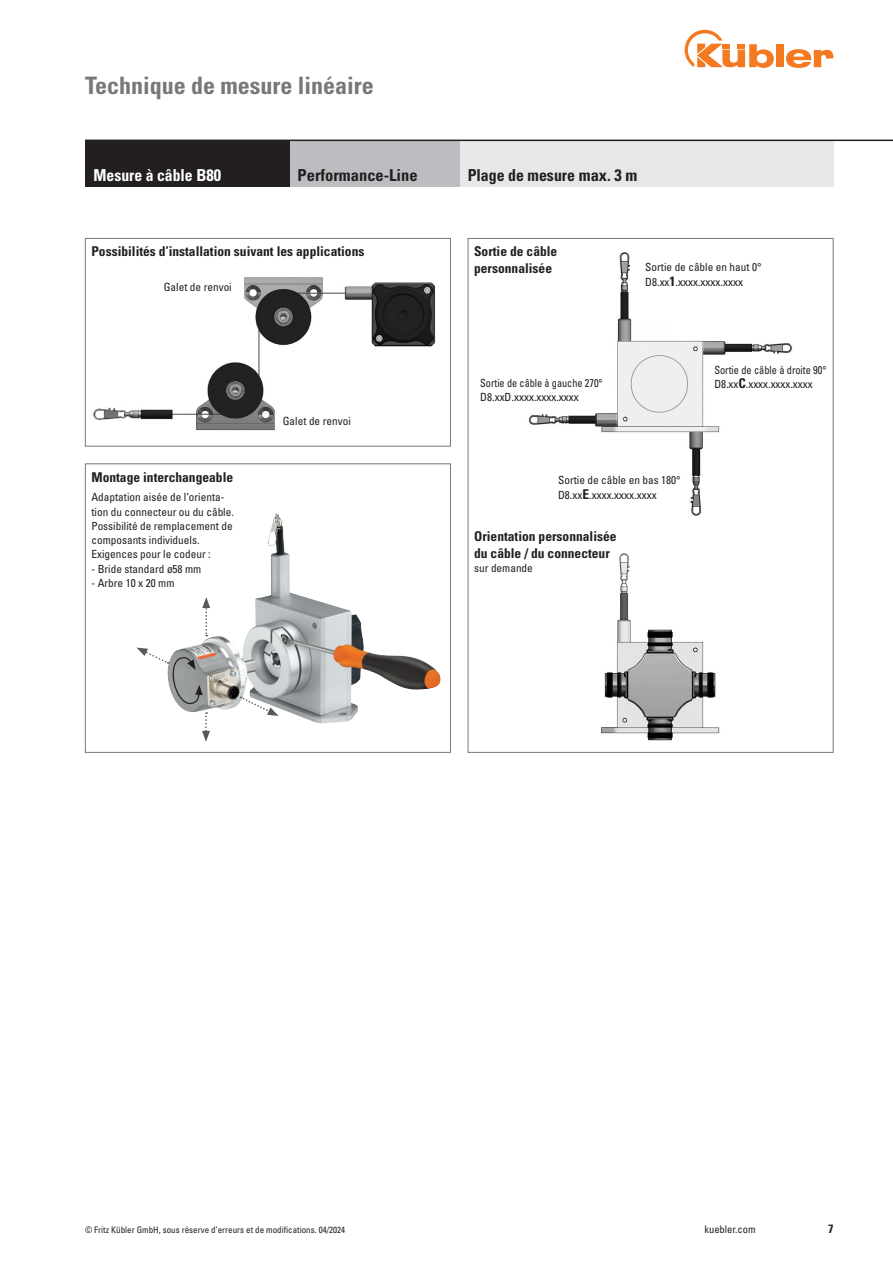
<style>
.page{position:relative;width:893px;height:1263px;background:#fff}
.page>*{position:absolute;margin:0;border:0;box-sizing:border-box;transform-origin:0 0}
.t1{font:700 condensed 24px "Univers LT Std";color:#76787b}
.t2{font:700 condensed 16.5px "Univers LT Std";color:#231f20;scale:.96 1}
.t3{font:700 condensed 16.5px "Univers LT Std";color:#231f20}
.t4{font:700 condensed 16.5px "Univers LT Std";color:#fff;scale:.95 1}
.t5{font:700 condensed 13.5px/16.5px "Univers LT Std";color:#231f20}
.t6{font:700 condensed 12px "Univers LT Std";color:#231f20}
.t7{font:condensed 11.25px/14.2px "Univers LT Std";color:#231f20}
.t8{font:condensed 11.25px/14.2px "Univers LT Std";color:#231f20;scale:.91 1}
.t9{font:condensed 11.25px/14.2px "Univers LT Std";color:#231f20;scale:.92 1}
.t10{font:condensed 10.5px "Univers LT Std";color:#231f20}
.t11{font:condensed 9px "Univers LT Std";color:#231f20}
.s1{font-weight:700;font-size:13.5px}
</style>
<div class="page">
<div style="left:776px;top:44px;width:8px;height:23px;background:#f47921"></div>
<svg style="left:786px;top:49px;width:47px;height:19px"></svg>
<svg style="left:685px;top:30px;width:89px;height:38px"></svg>
<img style="left:528px;top:252px;width:264px;height:264px">
<img style="left:601px;top:553px;width:119px;height:188px">
<div style="left:85px;top:463px;width:366px;height:290px;border:1px solid #76787b"></div>
<img style="left:178px;top:514px;width:263px;height:209px">
<svg style="left:202px;top:597px;width:8px;height:39px"></svg>
<svg style="left:202px;top:712px;width:8px;height:30px"></svg>
<svg style="left:241px;top:697px;width:38px;height:19px"></svg>
<svg style="left:136px;top:647px;width:67px;height:58px"></svg>
<img style="left:93px;top:277px;width:343px;height:154px">
<div style="left:85px;top:238px;width:366px;height:208px;border:1px solid #76787b"></div>
<div style="left:459px;top:140px;width:374px;height:47px;background:#e6e7e9"></div>
<div style="left:289px;top:140px;width:170px;height:47px;background:#bcbdc0"></div>
<div style="left:85px;top:140px;width:204px;height:47px;background:#231f20"></div>
<hr style="left:85px;top:140px;width:808px;height:1px;background:#231f20">
<h1 class="t1" style="left:85px;top:71px;width:290px">Technique de mesure linéaire</h1>
<h2 class="t4" style="left:94px;top:165px;width:136px">Mesure à câble B80</h2>
<h2 class="t3" style="left:298px;top:165px;width:122px">Performance-Line</h2>
<h2 class="t2" style="left:468px;top:165px;width:178px">Plage de mesure max. 3 m</h2>
<p class="t5" style="left:91px;top:243px;width:274px">Possibilités d’installation suivant les applications</p>
<p class="t7" style="left:164px;top:280px;width:70px">Galet de renvoi</p>
<p class="t5" style="left:474px;top:243px;width:85px">Sortie de câble personnalisée</p>
<p class="t7" style="left:645px;top:259px;width:118px;line-height:15.8px">Sortie de câble en haut 0°<br>D8.xx<span class="s1">1</span>.xxxx.xxxx.xxxx</p>
<p class="t7" style="left:283px;top:414px;width:70px">Galet de renvoi</p>
<p class="t8" style="left:480px;top:376px;width:136px">Sortie de câble à gauche 270°<br>D8.xxD.xxxx.xxxx.xxxx</p>
<p class="t9" style="left:714px;top:362px;width:123px">Sortie de câble à droite 90°<br>D8.xx<span class="s1">C</span>.xxxx.xxxx.xxxx</p>
<p class="t5" style="left:91px;top:469px;width:143px">Montage interchangeable</p>
<p class="t7" style="left:91px;top:490px;width:144px">Adaptation aisée de l‘orienta&shy;tion du connecteur ou du câble.<br>Possibilité de remplacement de composants individuels.<br>Exigences pour le codeur :</p>
<p class="t7" style="left:91px;top:561px;width:111px">- Bride standard ø58 mm</p>
<p class="t7" style="left:91px;top:576px;width:85px">- Arbre 10 x 20 mm</p>
<p class="t7" style="left:558px;top:471px;width:124px;line-height:15.8px">Sortie de câble en bas 180°<br>D8.xx<span class="s1">E</span>.xxxx.xxxx.xxxx</p>
<p class="t5" style="left:474px;top:528px;width:144px">Orientation personnalisée du câble / du connecteur</p>
<p class="t7" style="left:474px;top:561px;width:60px">sur demande</p>
<p class="t11" style="left:85px;top:1224px;width:262px">© Fritz Kübler GmbH, sous réserve d’erreurs et de modifications. 04/2024</p>
<p class="t10" style="left:704px;top:1223px;width:53px">kuebler.com</p>
<p class="t6" style="left:828px;top:1221px;width:7px">7</p>
</div>
